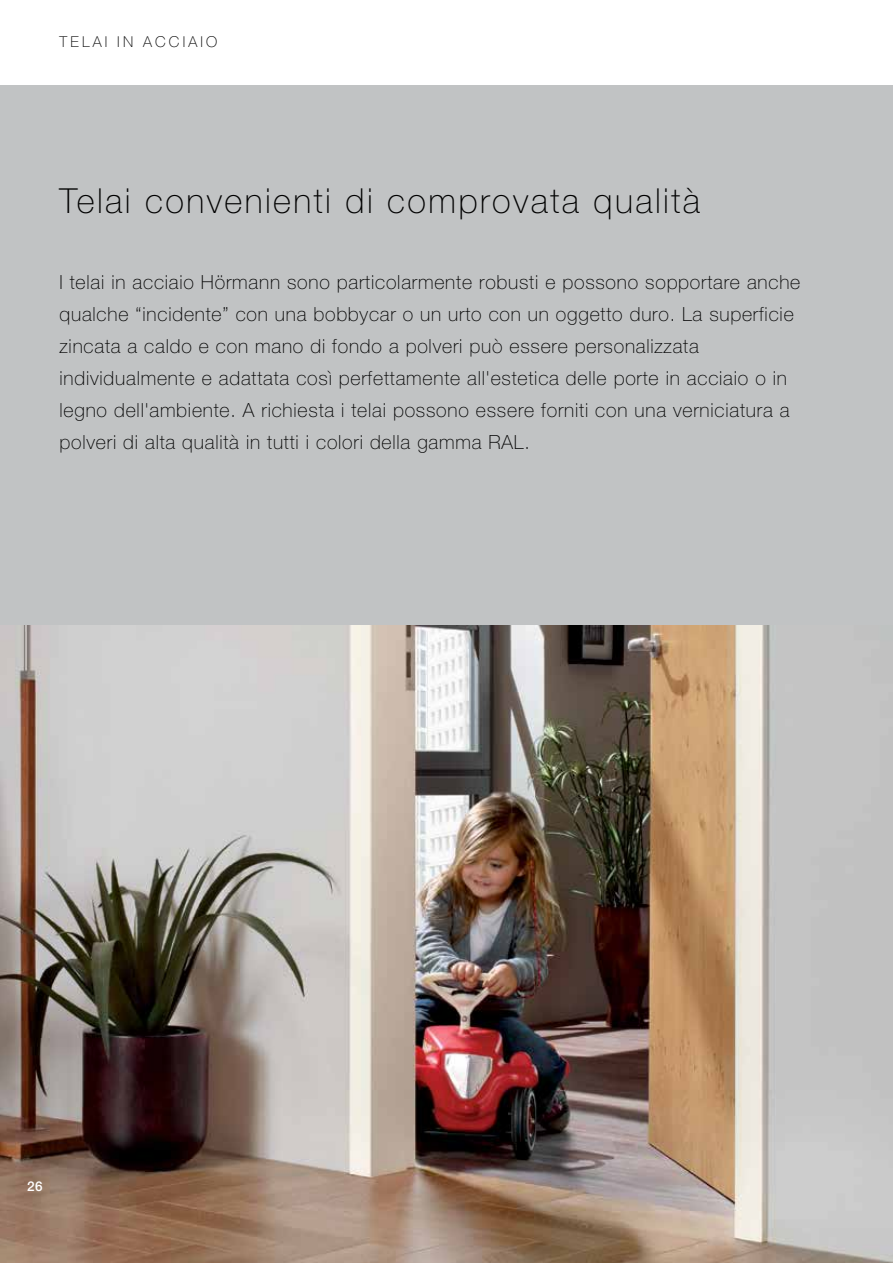
<style>
.page{position:relative;width:893px;height:1263px;background:#fff}
.page>*{position:absolute;margin:0;border:0;box-sizing:border-box;transform-origin:0 0}
.t1{font:100 34.5px "Hoermann Helvetica Neue";letter-spacing:.07em;color:#000}
.t2{font:100 19.5px/32px "Hoermann Helvetica Neue";letter-spacing:.04em;color:#000}
.t3{font:100 15px "Hoermann Helvetica Neue";letter-spacing:.21em;color:#000}
.t4{font:500 13.5px "Hoermann Helvetica Neue";color:#fff}
</style>
<div class="page">
<div style="left:0;top:85px;width:893px;height:1178px;background:#c1c3c4"></div>
<img style="left:0;top:625px;width:893px;height:638px">
<p class="t3" style="left:60px;top:31px;width:159px">TELAI IN ACCIAIO</p>
<h1 class="t1" style="left:60px;top:176px;width:642px">Telai convenienti di comprovata qualità</h1>
<p class="t2" style="left:60px;top:265px;width:742px">I telai in acciaio Hörmann sono particolarmente robusti e possono sopportare anche qualche “incidente” con una bobbycar o un urto con un oggetto duro. La superficie zincata a caldo e con mano di fondo a polveri può essere personalizzata individualmente e adattata così perfettamente all'estetica delle porte in acciaio o in legno dell'ambiente. A richiesta i telai possono essere forniti con una verniciatura a polveri di alta qualità in tutti i colori della gamma RAL.</p>
<p class="t4" style="left:27px;top:1176px;width:17px">26</p>
</div>
